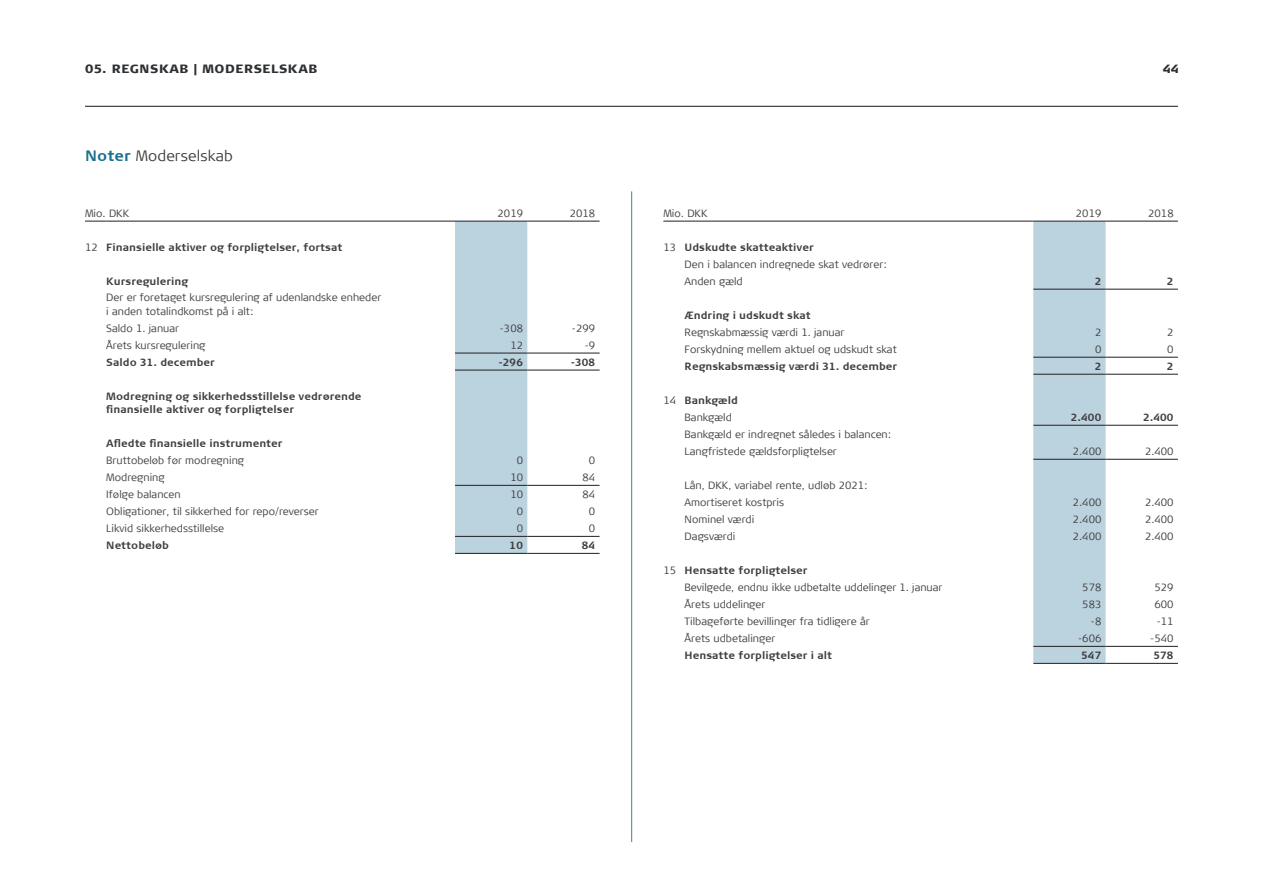
<style>
.page{position:relative;width:1263px;height:893px;background:#fff}
.page>*{position:absolute;margin:0;border:0;box-sizing:border-box;transform-origin:0 0}
.t1{font:300 15px "TRYG Column";letter-spacing:.01em;color:#3e3e3f}
.t2{font:900 12px "TRYG Column";letter-spacing:.05em;color:#2e3134}
.t3{font:300 10.5px/17px "TRYG Column";color:#3e3e3f}
.t4{font:700 10.5px/13.5px "TRYG Column";color:#3e3e3f}
.s1{font-weight:700;color:#1a708b}
.s2{font-weight:300}
.s3{font-weight:700}
</style>
<div class="page">
<hr style="left:85px;top:106px;width:1093px;height:1px;background:#2e3134">
<hr style="left:631px;top:191px;width:1px;height:651px;background:#507d89">
<div style="left:455px;top:222px;width:72px;height:331px;background:#bbd2df"></div>
<svg style="left:85px;top:221px;width:21px;height:1px"></svg>
<hr style="left:106px;top:221px;width:349px;height:1px;background:#231f20">
<hr style="left:455px;top:221px;width:72px;height:1px;background:#231f20">
<hr style="left:527px;top:221px;width:73px;height:1px;background:#231f20">
<hr style="left:455px;top:353px;width:72px;height:1px;background:#231f20">
<hr style="left:527px;top:353px;width:73px;height:1px;background:#231f20">
<hr style="left:455px;top:370px;width:72px;height:1px;background:#231f20">
<hr style="left:527px;top:370px;width:73px;height:1px;background:#231f20">
<hr style="left:455px;top:536px;width:72px;height:1px;background:#231f20">
<hr style="left:527px;top:536px;width:73px;height:1px;background:#231f20">
<hr style="left:455px;top:553px;width:72px;height:1px;background:#231f20">
<hr style="left:527px;top:553px;width:73px;height:1px;background:#231f20">
<hr style="left:455px;top:485px;width:72px;height:1px;background:#231f20">
<hr style="left:527px;top:485px;width:73px;height:1px;background:#231f20">
<div style="left:1033px;top:222px;width:73px;height:441px;background:#bbd2df"></div>
<hr style="left:1033px;top:289px;width:73px;height:1px;background:#231f20">
<hr style="left:1106px;top:289px;width:72px;height:1px;background:#231f20">
<hr style="left:1033px;top:357px;width:73px;height:1px;background:#231f20">
<hr style="left:1106px;top:357px;width:72px;height:1px;background:#231f20">
<hr style="left:1033px;top:646px;width:73px;height:1px;background:#231f20">
<hr style="left:1106px;top:646px;width:72px;height:1px;background:#231f20">
<hr style="left:1033px;top:663px;width:73px;height:1px;background:#231f20">
<hr style="left:1106px;top:663px;width:72px;height:1px;background:#231f20">
<hr style="left:1033px;top:374px;width:73px;height:1px;background:#231f20">
<hr style="left:1106px;top:374px;width:72px;height:1px;background:#231f20">
<hr style="left:1033px;top:425px;width:73px;height:1px;background:#231f20">
<hr style="left:1106px;top:425px;width:72px;height:1px;background:#231f20">
<hr style="left:1033px;top:459px;width:73px;height:1px;background:#231f20">
<hr style="left:1106px;top:459px;width:72px;height:1px;background:#231f20">
<svg style="left:663px;top:221px;width:22px;height:1px"></svg>
<hr style="left:685px;top:221px;width:348px;height:1px;background:#231f20">
<hr style="left:1033px;top:221px;width:73px;height:1px;background:#231f20">
<hr style="left:1106px;top:221px;width:72px;height:1px;background:#231f20">
<p class="t2" style="left:85px;top:61px;width:234px">05. REGNSKAB | MODERSELSKAB</p>
<p class="t2" style="left:1163px;top:61px;width:18px">44</p>
<h1 class="t1" style="left:85px;top:147px;width:149px"><span class="s1">Noter</span> Moderselskab</h1>
<p class="t3" style="left:85px;top:205px;width:46px">Mio. DKK</p>
<p class="t3" style="left:498px;top:205px;width:27px">2019</p>
<p class="t3" style="left:570px;top:205px;width:27px">2018</p>
<p class="t4" style="left:85px;top:240px;width:259px"><span class="s2">12</span> Finansielle aktiver og forpligtelser, fortsat</p>
<p class="t4" style="left:106px;top:274px;width:83px">Kursregulering</p>
<p class="t3" style="left:106px;top:291px;width:276px;line-height:13.5px">Der er foretaget kursregulering af udenlandske enheder i anden totalindkomst på i alt:</p>
<p class="t3" style="left:106px;top:320px;width:74px">Saldo 1. januar</p>
<p class="t3" style="left:500px;top:320px;width:25px">-308</p>
<p class="t3" style="left:572px;top:320px;width:25px">-299</p>
<p class="t3" style="left:106px;top:337px;width:101px">Årets kursregulering</p>
<p class="t3" style="left:510px;top:337px;width:14px">12</p>
<p class="t3" style="left:585px;top:337px;width:12px">-9</p>
<p class="t4" style="left:106px;top:355px;width:110px">Saldo 31. december</p>
<p class="t4" style="left:498px;top:355px;width:26px">-296</p>
<p class="t4" style="left:571px;top:355px;width:26px">-308</p>
<p class="t4" style="left:106px;top:389px;width:257px">Modregning og sikkerhedsstillelse vedrørende finansielle aktiver og forpligtelser</p>
<p class="t4" style="left:106px;top:437px;width:178px">Afledte finansielle instrumenter</p>
<p class="t3" style="left:106px;top:452px;width:139px">Bruttobeløb før modregning</p>
<p class="t3" style="left:517px;top:452px;width:8px">0</p>
<p class="t3" style="left:589px;top:452px;width:8px">0</p>
<p class="t3" style="left:106px;top:469px;width:60px">Modregning</p>
<p class="t3" style="left:510px;top:469px;width:14px">10</p>
<p class="t3" style="left:583px;top:469px;width:14px">84</p>
<p class="t3" style="left:106px;top:486px;width:76px">Ifølge balancen</p>
<p class="t3" style="left:510px;top:486px;width:14px">10</p>
<p class="t3" style="left:583px;top:486px;width:14px">84</p>
<p class="t3" style="left:106px;top:503px;width:214px">Obligationer, til sikkerhed for repo/reverser</p>
<p class="t3" style="left:517px;top:503px;width:8px">0</p>
<p class="t3" style="left:589px;top:503px;width:8px">0</p>
<p class="t3" style="left:106px;top:520px;width:119px">Likvid sikkerhedsstillelse</p>
<p class="t3" style="left:517px;top:520px;width:8px">0</p>
<p class="t3" style="left:589px;top:520px;width:8px">0</p>
<p class="t4" style="left:106px;top:539px;width:64px">Nettobeløb</p>
<p class="t4" style="left:510px;top:539px;width:15px">10</p>
<p class="t4" style="left:582px;top:539px;width:15px">84</p>
<p class="t3" style="left:663px;top:205px;width:46px">Mio. DKK</p>
<p class="t3" style="left:1076px;top:205px;width:27px">2019</p>
<p class="t3" style="left:1148px;top:205px;width:27px">2018</p>
<p class="t3" style="left:685px;top:239px;width:203px;text-indent:-21px">13 <span class="s3">Udskudte skatteaktiver<br></span>Den i balancen indregnede skat vedrører:<br>Anden gæld</p>
<p class="t4" style="left:1095px;top:274px;width:8px">2</p>
<p class="t4" style="left:1167px;top:274px;width:8px">2</p>
<p class="t4" style="left:685px;top:308px;width:128px">Ændring i udskudt skat</p>
<p class="t3" style="left:685px;top:324px;width:161px">Regnskabmæssig værdi 1. januar</p>
<p class="t3" style="left:1095px;top:324px;width:8px">2</p>
<p class="t3" style="left:1167px;top:324px;width:8px">2</p>
<p class="t3" style="left:685px;top:341px;width:214px">Forskydning mellem aktuel og udskudt skat</p>
<p class="t3" style="left:1095px;top:341px;width:8px">0</p>
<p class="t3" style="left:1167px;top:341px;width:8px">0</p>
<p class="t4" style="left:685px;top:360px;width:214px">Regnskabsmæssig værdi 31. december</p>
<p class="t4" style="left:1095px;top:360px;width:8px">2</p>
<p class="t4" style="left:1167px;top:360px;width:8px">2</p>
<p class="t3" style="left:685px;top:392px;width:55px;text-indent:-21px">14 <span class="s3">Bankgæld<br></span>Bankgæld</p>
<p class="t4" style="left:1071px;top:411px;width:32px">2.400</p>
<p class="t4" style="left:1143px;top:411px;width:32px">2.400</p>
<p class="t3" style="left:685px;top:426px;width:208px">Bankgæld er indregnet således i balancen:<br>Langfristede gældsforpligtelser</p>
<p class="t3" style="left:685px;top:477px;width:184px">Lån, DKK, variabel rente, udløb 2021:<br>Amortiseret kostpris</p>
<p class="t3" style="left:1073px;top:443px;width:30px">2.400</p>
<p class="t3" style="left:1145px;top:443px;width:30px">2.400</p>
<p class="t3" style="left:1073px;top:494px;width:30px">2.400</p>
<p class="t3" style="left:1145px;top:494px;width:30px">2.400</p>
<p class="t3" style="left:685px;top:511px;width:71px">Nominel værdi</p>
<p class="t3" style="left:1073px;top:511px;width:30px">2.400</p>
<p class="t3" style="left:1145px;top:511px;width:30px">2.400</p>
<p class="t3" style="left:685px;top:528px;width:52px">Dagsværdi</p>
<p class="t3" style="left:1073px;top:528px;width:30px">2.400</p>
<p class="t3" style="left:1145px;top:528px;width:30px">2.400</p>
<p class="t3" style="left:685px;top:562px;width:259px;text-indent:-21px">15 <span class="s3">Hensatte forpligtelser<br></span>Bevilgede, endnu ikke udbetalte uddelinger 1. januar</p>
<p class="t3" style="left:1082px;top:579px;width:21px">578</p>
<p class="t3" style="left:1154px;top:579px;width:21px">529</p>
<p class="t3" style="left:685px;top:596px;width:82px">Årets uddelinger</p>
<p class="t3" style="left:1082px;top:596px;width:21px">583</p>
<p class="t3" style="left:1154px;top:596px;width:21px">600</p>
<p class="t3" style="left:685px;top:613px;width:186px">Tilbageførte bevillinger fra tidligere år</p>
<p class="t3" style="left:1091px;top:613px;width:12px">-8</p>
<p class="t3" style="left:1157px;top:613px;width:18px">-11</p>
<p class="t3" style="left:685px;top:630px;width:92px">Årets udbetalinger</p>
<p class="t3" style="left:1078px;top:630px;width:25px">-606</p>
<p class="t3" style="left:1150px;top:630px;width:25px">-540</p>
<p class="t4" style="left:685px;top:649px;width:149px">Hensatte forpligtelser i alt</p>
<p class="t4" style="left:1081px;top:649px;width:22px">547</p>
<p class="t4" style="left:1153px;top:649px;width:22px">578</p>
</div>
